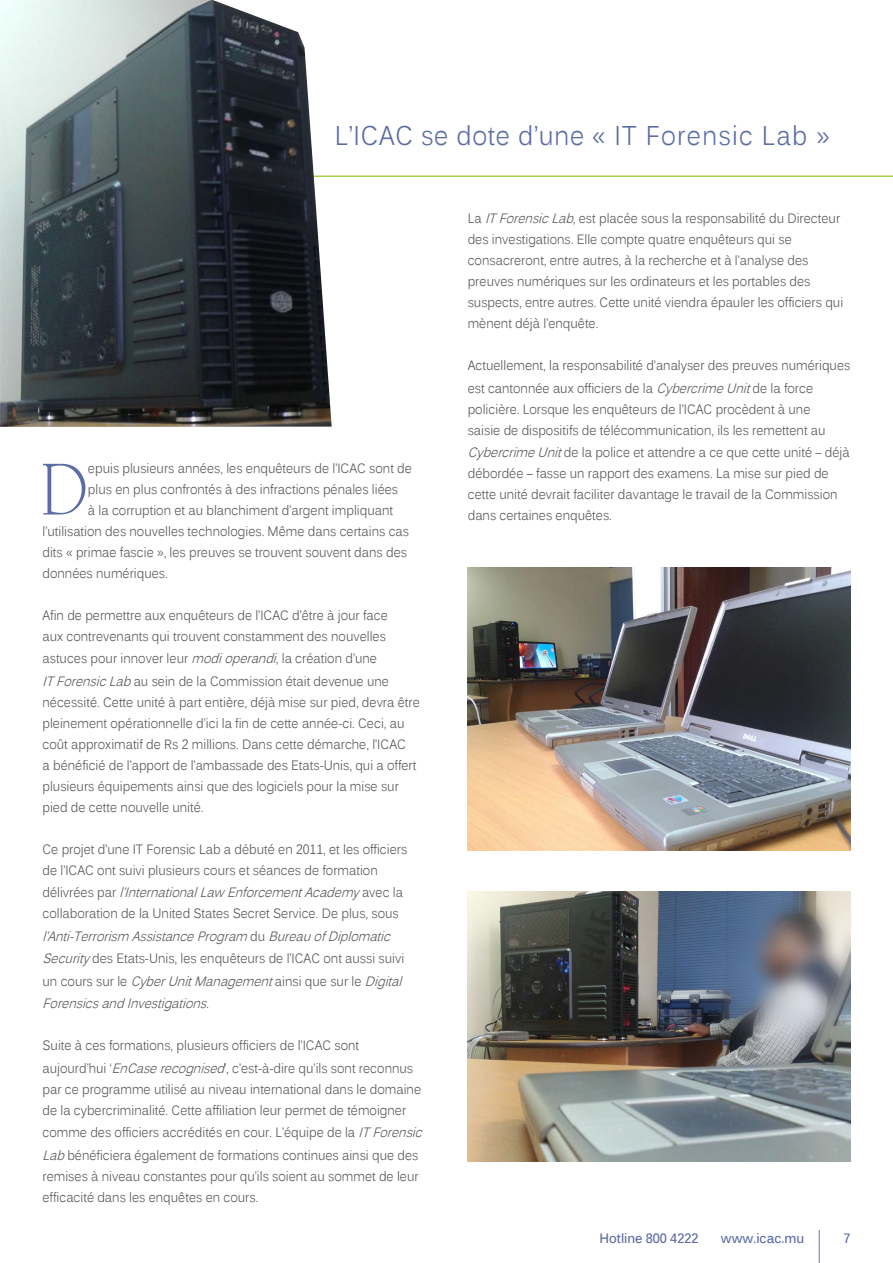
<style>
.page{position:relative;width:893px;height:1263px;background:#fff}
.page>*{position:absolute;margin:0;border:0;box-sizing:border-box;transform-origin:0 0}
.t1{font:78.75px "Unicorn";color:#5b6da3;scale:.9 1}
.t2{font:27px "Kalinga";letter-spacing:.05em;color:#5b6da3;scale:.9 1}
.t3{font:13.5px/21px "Kalinga";color:#58595b;scale:.9 1}
.t4{font:italic 13.5px/22.5px "Kalinga";color:#58595b;scale:.9 1}
.t5{font:700 13.5px "Kalinga";color:#5b6da3;scale:.9 1}
.s1{font-style:italic}
.s2{font-style:normal}
</style>
<div class="page">
<hr style="left:819px;top:1230px;width:1px;height:33px;background:#6779ae">
<hr style="left:292px;top:176px;width:601px;height:1px;background:#a5cf46">
<img style="left:468px;top:567px;width:382px;height:283px">
<img style="left:468px;top:891px;width:382px;height:270px">
<img style="left:0;top:0;width:332px;height:427px">
<h2 class="t2" style="left:335px;top:118px;width:551px">L’ICAC se dote d’une « IT Forensic Lab »</h2>
<h1 class="t1" style="left:43px;top:444px;width:52px">D</h1>
<p class="t3" style="left:88px;top:458px;width:361px">epuis plusieurs années, les enquêteurs de l’ICAC sont de</p>
<p class="t3" style="left:88px;top:479px;width:346px">plus en plus confrontés à des infractions pénales liées</p>
<p class="t3" style="left:88px;top:501px;width:340px">à la corruption et au blanchiment d’argent impliquant</p>
<p class="t3" style="left:43px;top:522px;width:409px">l’utilisation des nouvelles technologies. Même dans certains cas</p>
<p class="t3" style="left:43px;top:543px;width:406px">dits « primae fascie », les preuves se trouvent souvent dans des</p>
<p class="t3" style="left:43px;top:564px;width:141px">données numériques.</p>
<p class="t3" style="left:43px;top:606px;width:385px">Afin de permettre aux enquêteurs de l’ICAC d’être à jour face aux contrevenants qui trouvent constamment des nouvelles</p>
<p class="t3" style="left:43px;top:648px;width:386px;line-height:22.5px">astuces pour innover leur <span class="s1">modioperandi</span>, la création d’une<br><span class="s1">ITForensicLab</span>au sein de la Commission était devenue une</p>
<p class="t3" style="left:43px;top:692px;width:421px">nécessité. Cette unité à part entière, déjà mise sur pied, devra être pleinement opérationnelle d’ici la fin de cette année-ci. Ceci, au coût approximatif de Rs 2 millions. Dans cette démarche, l’ICAC<br>a bénéficié de l’apport de l’ambassade des Etats-Unis, qui a offert plusieurs équipements ainsi que des logiciels pour la mise sur pied de cette nouvelle unité.</p>
<p class="t3" style="left:43px;top:840px;width:407px">Ce projet d’une IT Forensic Lab a débuté en 2011, et les officiers de l’ICAC ont suivi plusieurs cours et séances de formation</p>
<p class="t3" style="left:43px;top:883px;width:402px">d é l i v r é e s p a r <span class="s1">l’InternationalLaw EnforcementAcademy</span>a v e c l a collaboration de la United States Secret Service. De plus, sous</p>
<p class="t4" style="left:43px;top:926px;width:406px">l’Anti-Terrorism AssistanceProgram <span class="s2">d u</span> BureauofDiplomatic Security<span class="s2">des Etats-Unis, les enquêteurs de l’ICAC ont aussi suivi u n c o u r s s u r l e</span> CyberUnitManagement<span class="s2">a i n s i q u e s u r l e</span> Digital ForensicsandInvestigations.</p>
<p class="t3" style="left:43px;top:1035px;width:413px;line-height:22.5px">Suite à ces formations, plusieurs officiers de l’ICAC sont aujourd’hui ‘<span class="s1">EnCaserecognised</span>’, c’est-à-dire qu’ils sont reconnus</p>
<p class="t3" style="left:43px;top:1079px;width:422px">par ce programme utilisé au niveau international dans le domaine de la cybercriminalité. Cette affiliation leur permet de témoigner</p>
<p class="t3" style="left:43px;top:1122px;width:429px;line-height:22.5px">comme des officiers accrédités en cour. L’équipe de la <span class="s1">ITForensic<br>Lab</span>bénéficiera également de formations continues ainsi que des</p>
<p class="t3" style="left:43px;top:1166px;width:419px">remises à niveau constantes pour qu’ils soient au sommet de leur efficacité dans les enquêtes en cours.</p>
<p class="t3" style="left:468px;top:209px;width:419px">La <span class="s1">ITForensicLab</span>, est placée sous la responsabilité du Directeur des investigations. Elle compte quatre enquêteurs qui se consacreront, entre autres, à la recherche et à l’analyse des preuves numériques sur les ordinateurs et les portables des suspects, entre autres. Cette unité viendra épauler les officiers qui mènent déjà l’enquête.</p>
<p class="t3" style="left:468px;top:356px;width:427px;line-height:22.5px">Actuellement, la responsabilité d’analyser des preuves numériques est cantonnée aux officiers de la <span class="s1">CybercrimeUnit</span>de la force</p>
<p class="t3" style="left:468px;top:400px;width:399px">policière. Lorsque les enquêteurs de l’ICAC procèdent à une saisie de dispositifs de télécommunication, ils les remettent au</p>
<p class="t3" style="left:468px;top:443px;width:426px"><span class="s1">CybercrimeUnit</span>de la police et attendre a ce que cette unité – déjà débordée – fasse un rapport des examens. La mise sur pied de cette unité devrait faciliter davantage le travail de la Commission dans certaines enquêtes.</p>
<p class="t5" style="left:600px;top:1230px;width:112px">Hotline 800 4222</p>
<p class="t5" style="left:721px;top:1230px;width:94px">www.icac.mu</p>
<p class="t5" style="left:843px;top:1230px;width:9px">7</p>
</div>
